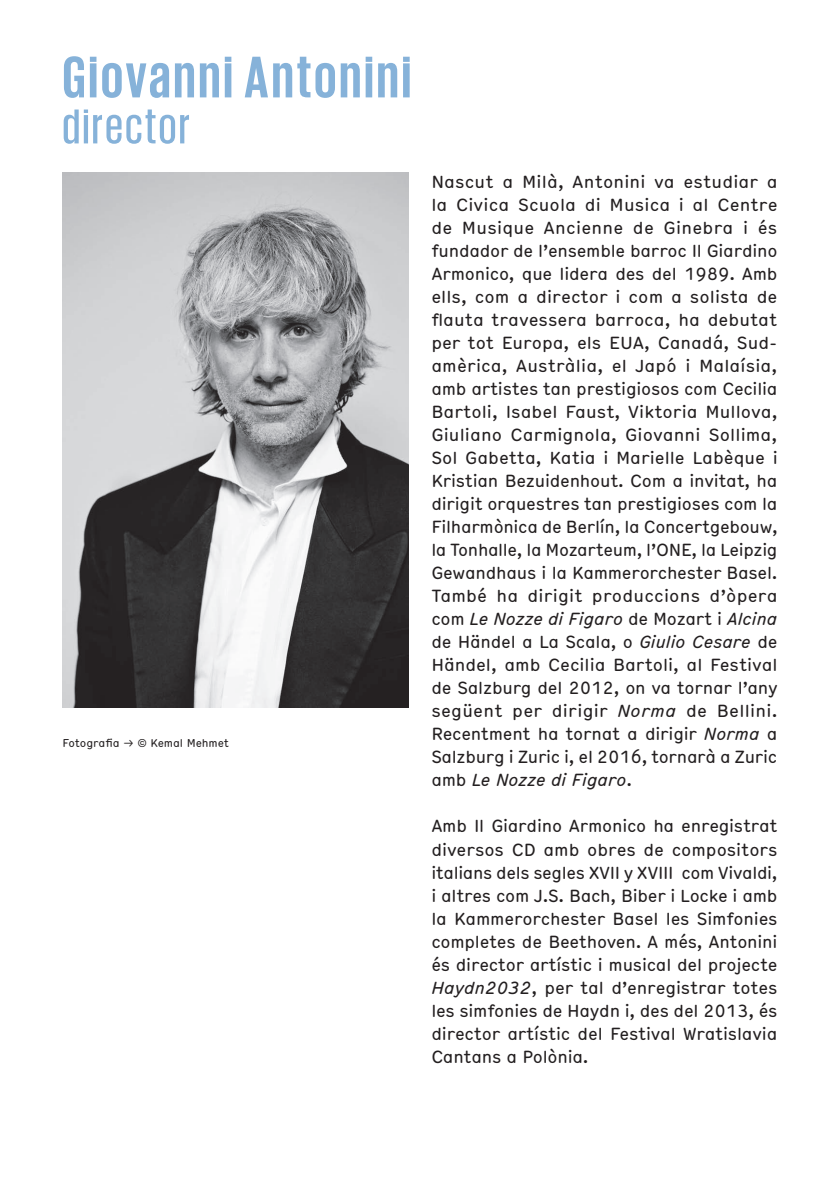
<style>
.page{position:relative;width:840px;height:1191px;background:#fff}
.page>*{position:absolute;margin:0;border:0;box-sizing:border-box;transform-origin:0 0}
.t1{font:700 60px "Giorgio Sans";letter-spacing:.05em;color:#86b2d9}
.t2{font:500 50px "Giorgio Sans";letter-spacing:.05em;color:#86b2d9}
.t3{font:condensed 17px/23px "Hermes";letter-spacing:-.015em;color:#231f20;text-align:justify}
.t4{font:condensed 11px "Hermes";letter-spacing:-.01em;color:#231f20}
.s1{font-style:italic}
</style>
<div class="page">
<img style="left:62px;top:173px;width:346px;height:534px">
<h1 class="t1" style="left:62px;top:47px;width:350px">Giovanni Antonini</h1>
<h2 class="t2" style="left:62px;top:102px;width:129px">director</h2>
<p class="t4" style="left:62px;top:735px;width:168px">Fotografia → © Kemal Mehmet</p>
<p class="t3" style="left:431px;top:169px;width:348px">Nascut a Milà, Antonini va estudiar a la Civica Scuola di Musica i al Centre de Musique Ancienne de Ginebra i és fundador de l’ensemble barroc Il Giardino Armonico, que lidera des del 1989. Amb ells, com a director i com a solista de flauta travessera barroca, ha debutat per tot Europa, els EUA, Canadá, Sud&shy;amèrica, Austràlia, el Japó i Malaísia, amb artistes tan prestigiosos com Cecilia Bartoli, Isabel Faust, Viktoria Mullova, Giuliano Carmignola, Giovanni Sollima, Sol Gabetta, Katia i Marielle Labèque i Kristian Bezuidenhout. Com a invitat, ha dirigit orquestres tan prestigioses com la Filharmònica de Berlín, la Concertgebouw, la Tonhalle, la Mozarteum, l’ONE, la Leipzig Gewandhaus i la Kammerorchester Basel.<br>També ha dirigit produccions d’òpera com <span class="s1">Le Nozze di Figaro</span> de Mozart i <span class="s1">Alcina </span>de Händel a La Scala, o <span class="s1">Giulio Cesare</span> de Händel, amb Cecilia Bartoli, al Festival de Salzburg del 2012, on va tornar l’any següent per dirigir <span class="s1">Norma</span> de Bellini.<br>Recentment ha tornat a dirigir <span class="s1">Norma</span> a Salzburg i Zuric i, el 2016, tornarà a Zuric amb <span class="s1">Le Nozze di Figaro</span>.</p>
<p class="t3" style="left:431px;top:813px;width:347px">Amb Il Giardino Armonico ha enregistrat diversos CD amb obres de compositors italians dels segles XVII y XVIII com Vivaldi, i altres com J.S. Bach, Biber i Locke i amb la Kammerorchester Basel les Simfonies completes de Beethoven. A més, Antonini és director artístic i musical del projecte <span class="s1">Haydn2032</span>, per tal d’enregistrar totes les simfonies de Haydn i, des del 2013, és director artístic del Festival Wratislavia Cantans a Polònia.</p>
</div>
